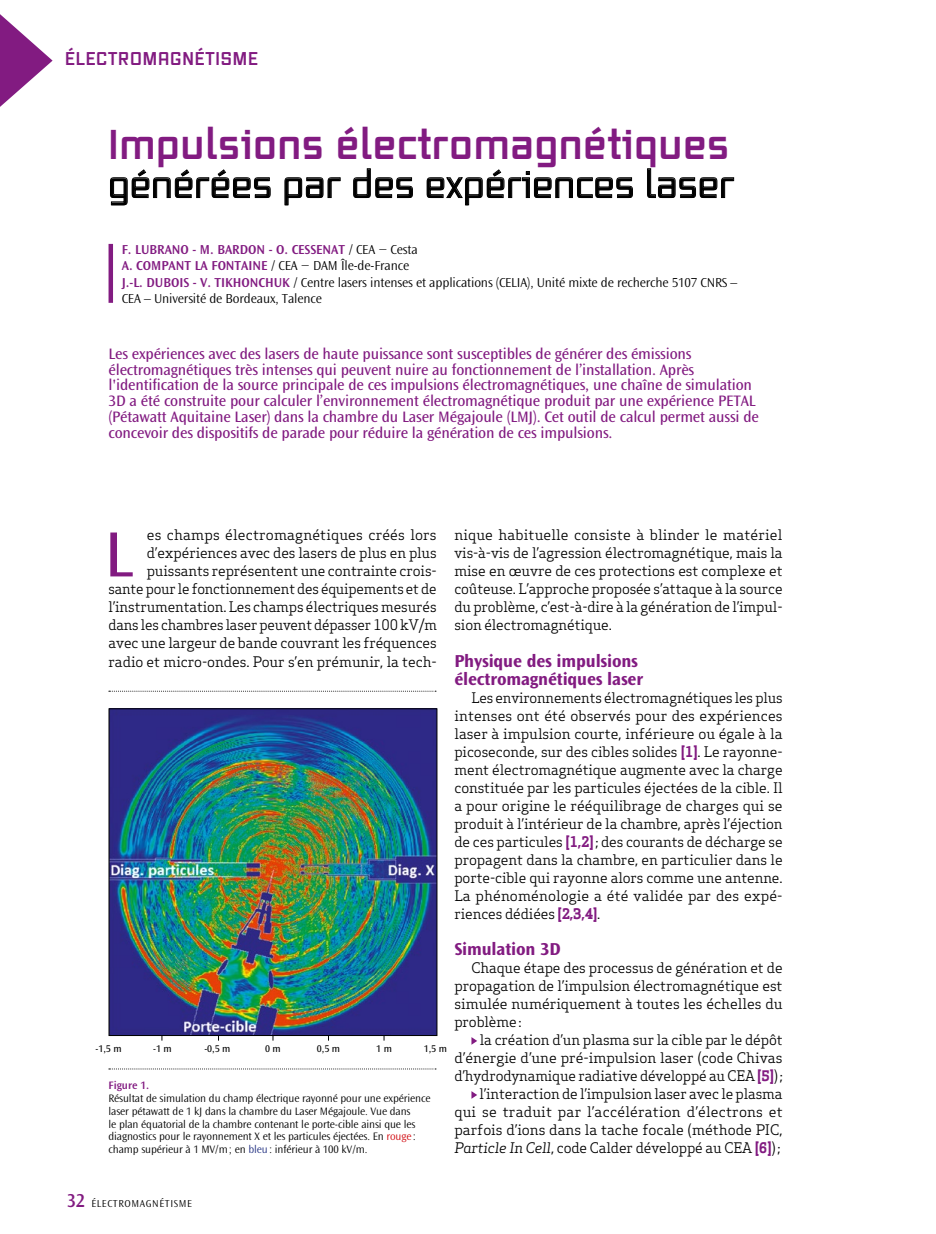
<style>
.page{position:relative;width:936px;height:1234px;background:#fff}
.page>*{position:absolute;margin:0;border:0;box-sizing:border-box;transform-origin:0 0}
.t1{font:66.45px "Ocean Sans Std";color:#821b81}
.t2{font:700 40.5px "Vox";letter-spacing:.03em;color:#821b81}
.t3{font:36px "Vox";letter-spacing:.03em;color:#000}
.t4{font:700 18px/18px "Ocean Sans Std";letter-spacing:-.01em;color:#821b81}
.t5{font:700 18px "Vox";letter-spacing:.05em;color:#821b81}
.t6{font:15.75px/15.8px "Ocean Sans Std";letter-spacing:-.01em;color:#821b81}
.t7{font:14.25px/18px "Apex Serif";letter-spacing:-.01em;color:#000;text-align:justify}
.t8{font:300 13.5px/16.5px "Ocean Sans Std";letter-spacing:-.01em;color:#000}
.t9{font:300 11.25px/12.8px "Ocean Sans Std";letter-spacing:-.01em;color:#000}
.t10{font:600 11.25px "Ocean Sans Std";color:#821b81}
.t11{font:300 10.5px "Ocean Sans Std";letter-spacing:.06em;color:#000}
.t12{font:10.2px "Ocean Sans Std";color:#000}
.s1{font-weight:600;color:#821b81}
.s2{font-weight:700;color:#821b81}
.s3{font-style:italic}
.s4{color:#d1090f}
.s5{color:#243282}
.s6{font-weight:600;font-size:19.5px;color:#821b81}
</style>
<div class="page">
<svg style="left:0;top:14px;width:53px;height:93px"></svg>
<svg style="left:110px;top:169px;width:161px;height:36px"></svg>
<svg style="left:284px;top:177px;width:57px;height:28px"></svg>
<svg style="left:353px;top:168px;width:60px;height:30px"></svg>
<svg style="left:426px;top:169px;width:207px;height:36px"></svg>
<svg style="left:647px;top:168px;width:87px;height:30px"></svg>
<div style="left:108px;top:244px;width:5px;height:59px;background:#821b81"></div>
<svg style="left:471px;top:1037px;width:6px;height:7px"></svg>
<svg style="left:471px;top:1091px;width:6px;height:7px"></svg>
<svg style="left:109px;top:1068px;width:327px;height:1px"></svg>
<svg style="left:109px;top:690px;width:327px;height:1px"></svg>
<img style="left:110px;top:710px;width:325px;height:323px">
<div style="left:108px;top:708px;width:329px;height:327px;border:1px solid #000"></div>
<p class="t5" style="left:65px;top:46px;width:194px">ÉLECTROMAGNÉTISME</p>
<h2 class="t2" style="left:108px;top:116px;width:621px">Impulsions électromagnétiques</h2>
<h3 class="t3" style="left:108px;top:161px;width:627px">générées par des expériences laser</h3>
<p class="t8" style="left:122px;top:241px;width:617px"><span class="s1">F. LUBRANO - M. BARDON - O. CESSENAT</span> / CEA − Cesta<br><span class="s1">A. COMPANT LA FONTAINE</span> / CEA − DAM Île-de-France<br><span class="s1">J.-L. DUBOIS - V. TIKHONCHUK</span> / Centre lasers intenses et applications (CELIA), Unité mixte de recherche 5107 CNRS – CEA – Université de Bordeaux, Talence</p>
<p class="t6" style="left:108px;top:346px;width:651px">Les expériences avec des lasers de haute puissance sont susceptibles de générer des émissions électromagnétiques très intenses qui peuvent nuire au fonctionnement de l’installation. Après l'identification de la source principale de ces impulsions électromagnétiques, une chaîne de simulation 3D a été construite pour calculer l’environnement électromagnétique produit par une expérience PETAL (Pétawatt Aquitaine Laser) dans la chambre du Laser Mégajoule (LMJ). Cet outil de calcul permet aussi de concevoir des dispositifs de parade pour réduire la génération de ces impulsions.</p>
<p class="t7" style="left:108px;top:526px;width:330px;text-align:right">es champs électromagnétiques créés lors d’expériences avec des lasers de plus en plus puissants représentent une contrainte crois&shy;sante pour le fonctionnement des équipements et de l’instrumentation. Les champs électriques mesurés dans les chambres laser peuvent dépasser 100 kV/m avec une largeur de bande couvrant les fréquences radio et micro-ondes. Pour s’en prémunir, la tech-</p>
<h1 class="t1" style="left:104px;top:517px;width:30px">L</h1>
<p class="t7" style="left:454px;top:526px;width:330px">nique habituelle consiste à blinder le matériel vis-à-vis de l’agression électromagnétique, mais la mise en œuvre de ces protections est complexe et coûteuse. L’approche proposée s’attaque à la source du problème, c’est-à-dire à la génération de l’impul&shy;sion électromagnétique.</p>
<p class="t4" style="left:454px;top:651px;width:190px">Physique des impulsions électromagnétiques laser</p>
<p class="t7" style="left:454px;top:688px;width:330px;text-indent:17px">Les environnements électromagnétiques les plus intenses ont été observés pour des expériences laser à impulsion courte, inférieure ou égale à la picoseconde, sur des cibles solides <span class="s2">[1]</span>. Le rayonne&shy;ment électromagnétique augmente avec la charge constituée par les particules éjectées de la cible. Il a pour origine le rééquilibrage de charges qui se produit à l’intérieur de la chambre, après l’éjection de ces particules <span class="s2">[1,2]</span>; des courants de décharge se propagent dans la chambre, en particulier dans le porte-cible qui rayonne alors comme une antenne.<br>La phénoménologie a été validée par des expé&shy;riences dédiées <span class="s2">[2,3,4]</span>.</p>
<p class="t4" style="left:454px;top:939px;width:108px">Simulation 3D</p>
<p class="t7" style="left:454px;top:958px;width:330px;text-indent:17px">Chaque étape des processus de génération et de propagation de l’impulsion électromagnétique est simulée numériquement à toutes les échelles du problème:</p>
<p class="t7" style="left:454px;top:1030px;width:330px;text-align:right">la création d’un plasma sur la cible par le dépôt d’énergie d’une pré-impulsion laser (code Chivas d’hydrodynamique radiative développé au CEA <span class="s2">[5]</span>); l’interaction de l’impulsion laser avec le plasma qui se traduit par l’accélération d’électrons et parfois d’ions dans la tache focale (méthode PIC, <span class="s3">Particle In Cell</span>, code Calder développé au CEA <span class="s2">[6]</span>);</p>
<p class="t12" style="left:95px;top:1043px;width:28px">-1,5 m</p>
<p class="t12" style="left:153px;top:1043px;width:20px">-1 m</p>
<p class="t12" style="left:204px;top:1043px;width:28px">-0,5 m</p>
<p class="t12" style="left:265px;top:1043px;width:17px">0 m</p>
<p class="t12" style="left:317px;top:1043px;width:25px">0,5 m</p>
<p class="t12" style="left:376px;top:1043px;width:17px">1 m</p>
<p class="t12" style="left:423px;top:1043px;width:25px">1,5 m</p>
<p class="t10" style="left:108px;top:1078px;width:42px">Figure 1.</p>
<p class="t9" style="left:108px;top:1091px;width:323px">Résultat de simulation du champ électrique rayonné pour une expérience laser pétawatt de 1 kJ dans la chambre du Laser Mégajoule. Vue dans<br>le plan équatorial de la chambre contenant le porte-cible ainsi que les diagnostics pour le rayonnement X et les particules éjectées. En <span class="s4">rouge</span>: champ supérieur à 1 MV/m; en <span class="s5">bleu</span>: inférieur à 100 kV/m.</p>
<p class="t11" style="left:67px;top:1197px;width:126px"><span class="s6">32</span> ÉLECTROMAGNÉTISME</p>
</div>
